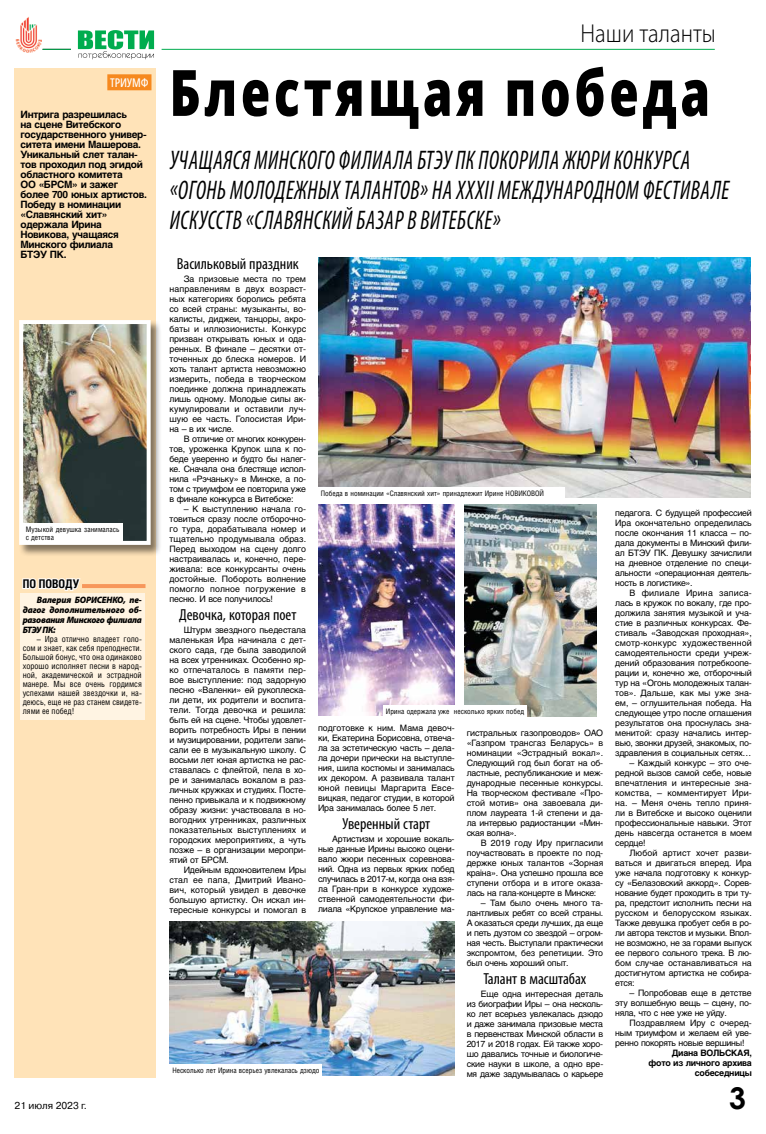
<style>
.page{position:relative;width:766px;height:1134px;background:#fff}
.page>*{position:absolute;margin:0;border:0;box-sizing:border-box;transform-origin:0 0}
.t1{font:800 semi-condensed 64px "Open Sans";letter-spacing:.07em;color:#000;scale:.83 1}
.t2{font:700 30px "Century Gothic";color:#000}
.t3{font:italic condensed 27px/30px "Myriad Pro";letter-spacing:.025em;color:#000;scale:.83 1}
.t4{font:300 26px "Myriad Pro";color:#000;scale:.9 1}
.t5{font:condensed 16px "Myriad Pro";color:#000}
.t6{font:700 12px "Helios Cond C";color:#000}
.t7{font:500 12px "Open Sans Condensed";color:#fff}
.t8{font:700 10px/10px "Helios";letter-spacing:-.03em;color:#000}
.t9{font:10px "Pragmatica C";color:#000}
.t10{font:italic 900 9.3px/10px "Myriad Pro";letter-spacing:-.035em;color:#000;text-align:justify;scale:.95 1}
.t11{font:8.8px/10px "Helios";letter-spacing:-.02em;color:#000;text-align:justify}
.t12{font:700 8.8px/10px "Helios";letter-spacing:-.03em;color:#000;text-align:right}
.t13{font:8.5px/9px "Helios Cond";color:#000;text-align:justify}
.t14{font:7.5px/8px "Helios Cond";color:#000}
</style>
<div class="page">
<img style="left:15px;top:17px;width:27px;height:35px">
<hr style="left:161px;top:49px;width:553px;height:1px;background:#00ac4e">
<svg style="left:43px;top:49px;width:28px;height:1px"></svg>
<svg style="left:78px;top:30px;width:76px;height:29px"></svg>
<div style="left:15px;top:68px;width:141px;height:1009px;background:#ffe3b8"></div>
<div style="left:107px;top:74px;width:44px;height:16px;background:#f6891f"></div>
<div style="left:20px;top:593px;width:125px;height:127px;background:#fff4e3"></div>
<svg style="left:22px;top:578px;width:59px;height:13px"></svg>
<hr style="left:82px;top:584px;width:63px;height:4px;background:#f7975b">
<div style="left:19px;top:319px;width:143px;height:238px;background:#000;opacity:.5"></div>
<img style="left:24px;top:325px;width:122px;height:215px">
<div style="left:19px;top:320px;width:132px;height:225px;border:4px solid #fff"></div>
<img style="left:318px;top:258px;width:432px;height:240px">
<img style="left:170px;top:921px;width:284px;height:154px">
<img style="left:318px;top:505px;width:136px;height:211px">
<img style="left:464px;top:505px;width:132px;height:212px">
<div style="left:318px;top:487px;width:246px;height:12px;background:#fff"></div>
<div style="left:169px;top:1064px;width:153px;height:11px;background:#fff"></div>
<div style="left:23px;top:523px;width:99px;height:20px;background:#fff"></div>
<div style="left:383px;top:705px;width:143px;height:12px;background:#fff"></div>
<h3 class="t7" style="left:110px;top:75px;width:40px">ТРИУМФ</h3>
<p class="t8" style="left:20px;top:109px;width:128px">Интрига разрешилась<br>на сцене Витебского государственного универ&shy;ситета имени Машерова.<br>Уникальный слет талан&shy;тов проходил под эгидой областного комитета<br>ОО «БРСМ» и зажег более 700 юных артистов.<br>Победу в номинации «Славянский хит» одержала Ирина<br>Новикова, учащаяся<br>Минского филиала<br>БТЭУ ПК.</p>
<p class="t14" style="left:26px;top:525px;width:95px">Музыкой девушка занималась с детства</p>
<h3 class="t6" style="left:23px;top:577px;width:58px">ПО ПОВОДУ</h3>
<p class="t10" style="left:23px;top:595px;width:127px;text-indent:14px">Валерия БОРИСЕНКО, пе&shy;дагог дополнительного об&shy;разования Минского филиала БТЭУ ПК:</p>
<p class="t13" style="left:23px;top:635px;width:121px;text-indent:14px">– Ира отлично владеет голо&shy;сом и знает, как себя преподнести.<br>Большой бонус, что она одинаково хорошо исполняет песни в народ&shy;ной, академической и эстрадной манере. Мы все очень гордимся успехами нашей звездочки и, на&shy;деюсь, еще не раз станем свидете&shy;лями ее побед!</p>
<p class="t9" style="left:15px;top:1100px;width:74px">21 июля 2023 г.</p>
<h3 class="t4" style="left:580px;top:17px;width:152px">Наши таланты</h3>
<h1 class="t1" style="left:169px;top:49px;width:652px">Блестящая победа</h1>
<h3 class="t3" style="left:170px;top:144px;width:675px">УЧАЩАЯСЯ МИНСКОГО ФИЛИАЛА БТЭУ ПК ПОКОРИЛА ЖЮРИ КОНКУРСА «ОГОНЬ МОЛОДЕЖНЫХ ТАЛАНТОВ» НА XXXII МЕЖДУНАРОДНОМ ФЕСТИВАЛЕ<br>ИСКУССТВ «СЛАВЯНСКИЙ БАЗАР В ВИТЕБСКЕ»</h3>
<h3 class="t5" style="left:177px;top:254px;width:123px">Васильковый праздник</h3>
<p class="t11" style="left:169px;top:274px;width:138px;text-indent:14px">За призовые места по трем направлениям в двух возраст&shy;ных категориях боролись ребята со всей страны: музыканты, во&shy;калисты, диджеи, танцоры, акро&shy;баты и иллюзионисты. Конкурс призван открывать юных и ода&shy;ренных. В финале – десятки от&shy;точенных до блеска номеров. И хоть талант артиста невозможно измерить, победа в творческом поединке должна принадлежать лишь одному. Молодые силы ак&shy;кумулировали и оставили луч&shy;шую ее часть. Голосистая Ири&shy;на – в их числе.</p>
<p class="t11" style="left:169px;top:434px;width:138px;text-indent:14px">В отличие от многих конкурен&shy;тов, уроженка Крупок шла к по&shy;беде уверенно и будто бы налег&shy;ке. Сначала она блестяще испол&shy;нила «Рэчаньку» в Минске, а по&shy;том с триумфом ее повторила уже в финале конкурса в Витебске:</p>
<p class="t11" style="left:169px;top:504px;width:138px;text-indent:14px">– К выступлению начала го&shy;товиться сразу после отборочно&shy;го тура, дорабатывала номер и тщательно продумывала образ.<br>Перед выходом на сцену долго настраивалась и, конечно, пере&shy;живала: все конкурсанты очень достойные. Побороть волнение помогло полное погружение в песню. И все получилось!</p>
<h3 class="t5" style="left:179px;top:605px;width:119px">Девочка, которая поет</h3>
<p class="t11" style="left:169px;top:625px;width:138px;text-indent:14px">Штурм звездного пьедестала маленькая Ира начинала с дет&shy;ского сада, где была заводилой на всех утренниках. Особенно яр&shy;ко отпечаталось в памяти пер&shy;вое выступление: под задорную песню «Валенки» ей рукоплеска&shy;ли дети, их родители и воспита&shy;тели. Тогда девочка и решила: быть ей на сцене. Чтобы удовлет&shy;ворить потребность Иры в пении и музицировании, родители запи&shy;сали ее в музыкальную школу. С восьми лет юная артистка не рас&shy;ставалась с флейтой, пела в хо&shy;ре и занималась вокалом в раз&shy;личных кружках и студиях. Посте&shy;пенно привыкала и к подвижному образу жизни: участвовала в но&shy;вогодних утренниках, различных показательных выступлениях и городских мероприятиях, а чуть позже – в организации меропри&shy;ятий от БРСМ.</p>
<p class="t11" style="left:169px;top:865px;width:138px;text-indent:14px">Идейным вдохновителем Иры стал ее папа, Дмитрий Ивано&shy;вич, который увидел в девочке большую артистку. Он искал ин&shy;тересные конкурсы и помогал в</p>
<p class="t14" style="left:321px;top:489px;width:224px">Победа в номинации «Славянский хит» принадлежит Ирине НОВИКОВОЙ</p>
<p class="t11" style="left:615px;top:508px;width:138px">педагога. С будущей профессией Ира окончательно определилась после окончания 11 класса – по&shy;дала документы в Минский фили&shy;ал БТЭУ ПК. Девушку зачислили на дневное отделение по специ&shy;альности «операционная деятель&shy;ность в логистике».</p>
<p class="t11" style="left:615px;top:588px;width:138px;text-indent:14px">В филиале Ирина записа&shy;лась в кружок по вокалу, где про&shy;должила занятия музыкой и уча&shy;стие в различных конкурсах. Фе&shy;стиваль «Заводская проходная», смотр-конкурс художественной самодеятельности среди учреж&shy;дений образования потребкоопе&shy;рации и, конечно же, отборочный тур на «Огонь молодежных талан&shy;тов». Дальше, как мы уже зна&shy;ем, – оглушительная победа. На следующее утро после оглашения результатов она проснулась зна&shy;менитой: сразу начались интер&shy;вью, звонки друзей, знакомых, по&shy;здравления в социальных сетях…</p>
<p class="t11" style="left:615px;top:758px;width:138px;text-indent:14px">– Каждый конкурс – это оче&shy;редной вызов самой себе, новые впечатления и интересные зна&shy;комства, – комментирует Ири&shy;на. – Меня очень тепло приня&shy;ли в Витебске и высоко оценили профессиональные навыки. Этот день навсегда останется в моем сердце!</p>
<p class="t11" style="left:615px;top:848px;width:138px;text-indent:14px">Любой артист хочет разви&shy;ваться и двигаться вперед. Ира уже начала подготовку к конкур&shy;су «Белазовский аккорд». Сорев&shy;нование будет проходить в три ту&shy;ра, предстоит исполнить песни на русском и белорусском языках.<br>Также девушка пробует себя в ро&shy;ли автора текстов и музыки. Впол&shy;не возможно, не за горами выпуск ее первого сольного трека. В лю&shy;бом случае останавливаться на достигнутом артистка не собира&shy;ется:</p>
<p class="t11" style="left:615px;top:988px;width:138px;text-indent:14px">– Попробовав еще в детстве эту волшебную вещь – сцену, по&shy;няла, что с нее уже не уйду.</p>
<p class="t11" style="left:615px;top:1018px;width:138px;text-indent:14px">Поздравляем Иру с очеред&shy;ным триумфом и желаем ей уве&shy;ренно покорять новые вершины!</p>
<p class="t12" style="left:648px;top:1048px;width:105px">Диана ВОЛЬСКАЯ, фото из личного архива собеседницы</p>
<p class="t14" style="left:386px;top:707px;width:140px">Ирина одержала уже несколько ярких побед</p>
<p class="t11" style="left:318px;top:723px;width:138px">подготовке к ним. Мама девоч&shy;ки, Екатерина Борисовна, отвеча&shy;ла за эстетическую часть – дела&shy;ла дочери прически на выступле&shy;ния, шила костюмы и занималась их декором. А развивала талант юной певицы Маргарита Евсе&shy;вицкая, педагог студии, в которой Ира занималась более 5 лет.</p>
<h3 class="t5" style="left:342px;top:814px;width:89px">Уверенный старт</h3>
<p class="t11" style="left:318px;top:834px;width:138px;text-indent:14px">Артистизм и хорошие вокаль&shy;ные данные Ирины высоко оцени&shy;вало жюри песенных соревнова&shy;ний. Одна из первых ярких побед случилась в 2017-м, когда она взя&shy;ла Гран-при в конкурсе художе&shy;ственной самодеятельности фи&shy;лиала «Крупское управление ма-</p>
<p class="t11" style="left:466px;top:728px;width:138px">гистральных газопроводов» ОАО «Газпром трансгаз Беларусь» в номинации «Эстрадный вокал».<br>Следующий год был богат на об&shy;ластные, республиканские и меж&shy;дународные песенные конкурсы.<br>На творческом фестивале «Про&shy;стой мотив» она завоевала ди&shy;плом лауреата 1-й степени и да&shy;ла интервью радиостанции «Мин&shy;ская волна».</p>
<p class="t11" style="left:466px;top:838px;width:138px;text-indent:14px">В 2019 году Иру пригласили поучаствовать в проекте по под&shy;держке юных талантов «Зорная краiна». Она успешно прошла все ступени отбора и в итоге оказа&shy;лась на гала-концерте в Минске:</p>
<p class="t11" style="left:466px;top:898px;width:138px;text-indent:14px">– Там было очень много та&shy;лантливых ребят со всей страны.<br>А оказаться среди лучших, да еще и петь дуэтом со звездой – огром&shy;ная честь. Выступали практически экспромтом, без репетиции. Это был очень хороший опыт.</p>
<h3 class="t5" style="left:483px;top:969px;width:104px">Талант в масштабах</h3>
<p class="t11" style="left:466px;top:988px;width:138px;text-indent:14px">Еще одна интересная деталь из биографии Иры – она несколь&shy;ко лет всерьез увлекалась дзюдо и даже занимала призовые места в первенствах Минской области в 2017 и 2018 годах. Ей также хоро&shy;шо давались точные и биологиче&shy;ские науки в школе, а одно вре&shy;мя даже задумывалась о карьере</p>
<p class="t14" style="left:172px;top:1066px;width:148px">Несколько лет Ирина всерьез увлекалась дзюдо</p>
<h2 class="t2" style="left:728px;top:1075px;width:18px">3</h2>
</div>
